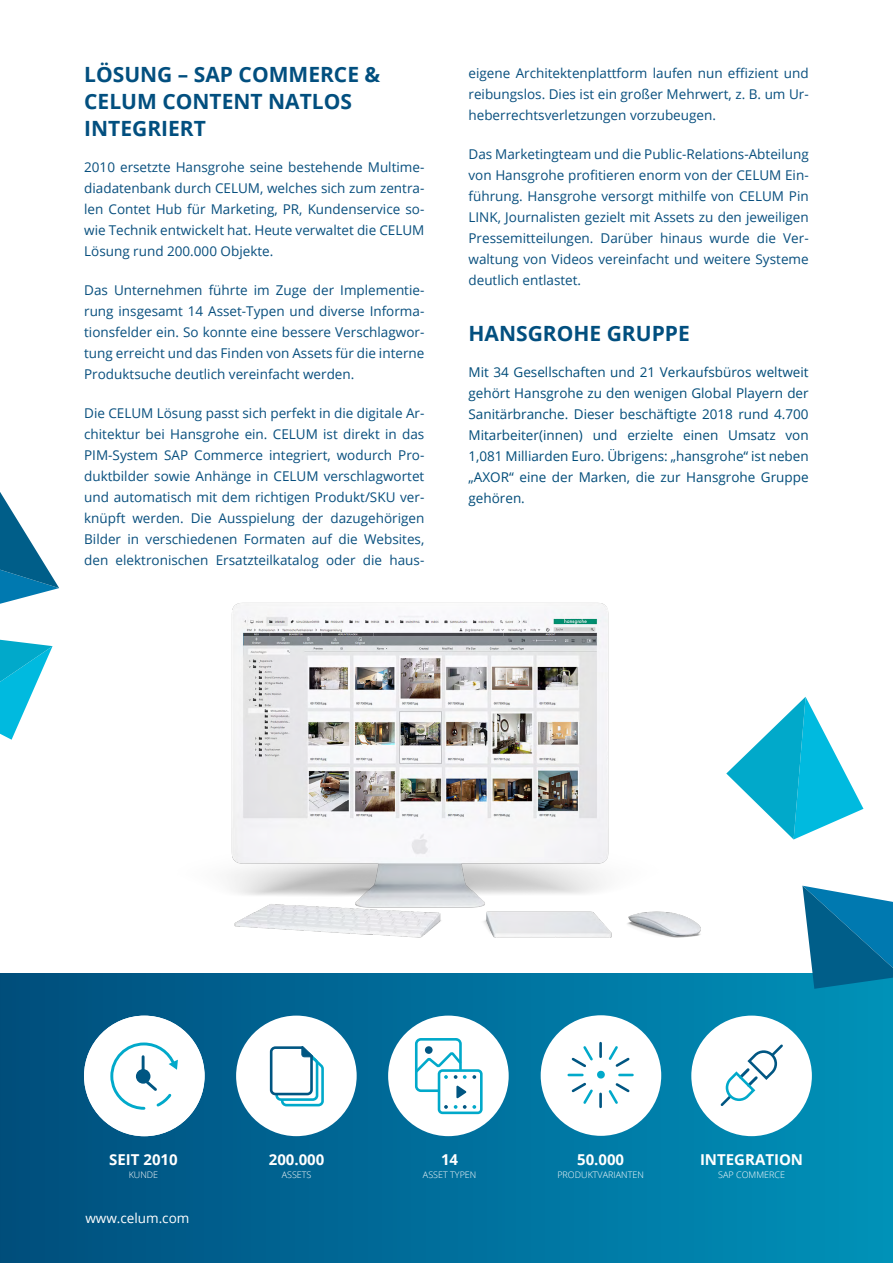
<style>
.page{position:relative;width:893px;height:1263px;background:#fff}
.page>*{position:absolute;margin:0;border:0;box-sizing:border-box;transform-origin:0 0}
.t1{font:700 21px/27px "Open Sans";color:#024f7f}
.t2{font:700 15px "Open Sans";color:#fff}
.t3{font:13.5px/21px "Open Sans";color:#084f7e;text-align:justify}
.t4{font:13.5px/21px "Open Sans";color:#004c79;text-align:justify}
.t5{font:13.5px "Open Sans";color:#fff}
.t6{font:300 9px "Open Sans";color:#fff}
</style>
<div class="page">
<div style="left:0;top:973px;width:893px;height:290px;background:linear-gradient(to right,#004d7d,#0091b9)"></div>
<div style="left:236px;top:1015px;width:121px;height:121px;background:#fff;border-radius:50%"></div>
<div style="left:691px;top:1015px;width:121px;height:121px;background:#fff;border-radius:50%"></div>
<div style="left:388px;top:1015px;width:121px;height:121px;background:#fff;border-radius:50%"></div>
<div style="left:541px;top:1015px;width:120px;height:121px;background:#fff;border-radius:50%"></div>
<svg style="left:0;top:640px;width:53px;height:100px"></svg>
<svg style="left:0;top:492px;width:59px;height:112px"></svg>
<img style="left:231px;top:602px;width:470px;height:336px">
<svg style="left:802px;top:886px;width:91px;height:103px"></svg>
<svg style="left:726px;top:697px;width:137px;height:142px"></svg>
<div style="left:415px;top:1038px;width:47px;height:54px;border:3px solid #01a9ca;border-radius:5px"></div>
<div style="left:425px;top:1046px;width:8px;height:8px;background:#005682;border-radius:50%"></div>
<svg style="left:414px;top:1053px;width:69px;height:62px"></svg>
<svg style="left:269px;top:1046px;width:55px;height:61px"></svg>
<hr style="left:599px;top:1043px;width:3px;height:14px;background:#005682">
<svg style="left:569px;top:1044px;width:63px;height:63px"></svg>
<svg style="left:720px;top:1044px;width:63px;height:62px"></svg>
<div style="left:84px;top:1016px;width:121px;height:120px;background:#fff;border-radius:50%"></div>
<svg style="left:110px;top:1042px;width:68px;height:68px"></svg>
<h1 class="t1" style="left:84px;top:60px;width:298px">LÖSUNG – SAP COMMERCE &amp;<br>CELUM CONTENT NATLOS<br>INTEGRIERT</h1>
<p class="t3" style="left:84px;top:156px;width:342px">2010 ersetzte Hansgrohe seine bestehende Multime&shy;diadatenbank durch CELUM, welches sich zum zentra&shy;len Contet Hub für Marketing, PR, Kundenservice so&shy;wie Technik entwickelt hat. Heute verwaltet die CELUM Lösung rund 200.000 Objekte.</p>
<p class="t3" style="left:84px;top:279px;width:342px">Das Unternehmen führte im Zuge der Implementie&shy;rung insgesamt 14 Asset-Typen und diverse Informa&shy;tionsfelder ein. So konnte eine bessere Verschlagwor&shy;tung erreicht und das Finden von Assets für die interne Produktsuche deutlich vereinfacht werden.</p>
<p class="t3" style="left:84px;top:402px;width:342px">Die CELUM Lösung passt sich perfekt in die digitale Ar&shy;chitektur bei Hansgrohe ein. CELUM ist direkt in das PIM-System SAP Commerce integriert, wodurch Pro&shy;duktbilder sowie Anhänge in CELUM verschlagwortet und automatisch mit dem richtigen Produkt/SKU ver&shy;knüpft werden. Die Ausspielung der dazugehörigen Bilder in verschiedenen Formaten auf die Websites, den elektronischen Ersatzteilkatalog oder die haus-</p>
<p class="t3" style="left:468px;top:62px;width:342px">eigene Architektenplattform laufen nun effizient und reibungslos. Dies ist ein großer Mehrwert, z. B. um Ur&shy;heberrechtsverletzungen vorzubeugen.</p>
<p class="t3" style="left:468px;top:143px;width:342px">Das Marketingteam und die Public-Relations-Abteilung von Hansgrohe profitieren enorm von der CELUM Ein&shy;führung. Hansgrohe versorgt mithilfe von CELUM Pin LINK, Journalisten gezielt mit Assets zu den jeweiligen Pressemitteilungen. Darüber hinaus wurde die Ver&shy;waltung von Videos vereinfacht und weitere Systeme deutlich entlastet.</p>
<h1 class="t1" style="left:468px;top:320px;width:223px">HANSGROHE GRUPPE</h1>
<p class="t4" style="left:468px;top:361px;width:342px">Mit 34 Gesellschaften und 21 Verkaufsbüros weltweit gehört Hansgrohe zu den wenigen Global Playern der Sanitärbranche. Dieser beschäftigte 2018 rund 4.700<br>Mitarbeiter(innen) und erzielte einen Umsatz von 1,081 Milliarden Euro. Übrigens: „hansgrohe“ ist neben „AXOR“ eine der Marken, die zur Hansgrohe Gruppe gehören.</p>
<p class="t2" style="left:109px;top:1149px;width:70px">SEIT 2010</p>
<p class="t6" style="left:129px;top:1168px;width:31px">KUNDE</p>
<p class="t5" style="left:85px;top:1209px;width:106px">www.celum.com</p>
<p class="t2" style="left:269px;top:1148px;width:57px">200.000</p>
<p class="t6" style="left:282px;top:1168px;width:31px">ASSETS</p>
<p class="t2" style="left:441px;top:1148px;width:18px">14</p>
<p class="t6" style="left:423px;top:1168px;width:55px">ASSET TYPEN</p>
<p class="t2" style="left:577px;top:1148px;width:49px">50.000</p>
<p class="t6" style="left:557px;top:1168px;width:88px">PRODUKTVARIANTEN</p>
<p class="t2" style="left:700px;top:1148px;width:105px">INTEGRATION</p>
<p class="t6" style="left:718px;top:1168px;width:68px">SAP COMMERCE</p>
</div>
